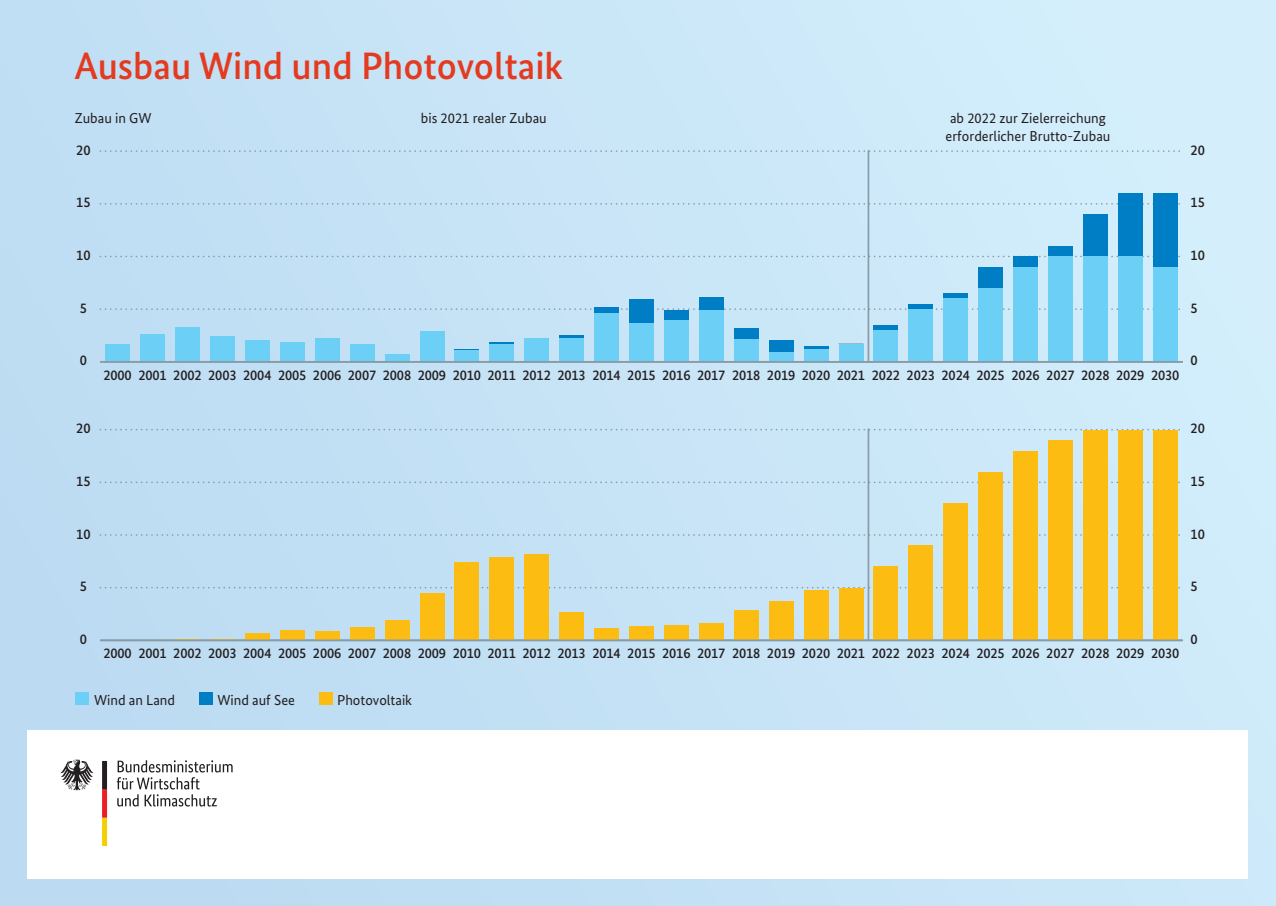
<style>
.page{position:relative;width:1276px;height:906px;background:#c7e4f6}
.page>*{position:absolute;margin:0;border:0;box-sizing:border-box;transform-origin:0 0}
.t1{font:500 38.25px "Bundes Sans";color:#e43b20}
.t2{font:500 14.4px "Bundes Sans";letter-spacing:-.01em;color:#231f20}
.t3{font:14.4px/17.3px "Bundes Sans";color:#231f20;text-align:center}
</style>
<div class="page">
<div style="left:28px;top:729px;width:1220px;height:149px;background:#fff"></div>
<svg style="left:117px;top:760px;width:116px;height:46px"></svg>
<svg style="left:60px;top:759px;width:33px;height:31px"></svg>
<svg style="left:102px;top:761px;width:5px;height:85px"></svg>
<div style="left:199px;top:692px;width:13px;height:12px;background:#007ec5"></div>
<div style="left:76px;top:692px;width:13px;height:12px;background:#6bcff6"></div>
<div style="left:319px;top:692px;width:13px;height:12px;background:#fdbc12"></div>
<svg style="left:100px;top:308px;width:1082px;height:2px"></svg>
<svg style="left:100px;top:256px;width:1082px;height:1px"></svg>
<svg style="left:100px;top:203px;width:1082px;height:2px"></svg>
<svg style="left:100px;top:150px;width:1082px;height:2px"></svg>
<svg style="left:455px;top:349px;width:24px;height:1px"></svg>
<svg style="left:490px;top:343px;width:24px;height:1px"></svg>
<svg style="left:524px;top:338px;width:25px;height:1px"></svg>
<hr style="left:559px;top:335px;width:25px;height:3px;background:#007ec5">
<div style="left:594px;top:308px;width:25px;height:5px;background:#007ec5"></div>
<div style="left:629px;top:299px;width:24px;height:24px;background:#007ec5"></div>
<div style="left:664px;top:311px;width:24px;height:9px;background:#007ec5"></div>
<div style="left:699px;top:297px;width:24px;height:13px;background:#007ec5"></div>
<div style="left:734px;top:329px;width:24px;height:10px;background:#007ec5"></div>
<div style="left:769px;top:340px;width:24px;height:13px;background:#007ec5"></div>
<hr style="left:804px;top:346px;width:24px;height:3px;background:#007ec5">
<div style="left:873px;top:325px;width:25px;height:5px;background:#007ec5"></div>
<div style="left:908px;top:304px;width:25px;height:5px;background:#007ec5"></div>
<div style="left:943px;top:293px;width:25px;height:6px;background:#007ec5"></div>
<div style="left:978px;top:267px;width:25px;height:21px;background:#007ec5"></div>
<div style="left:1013px;top:256px;width:24px;height:11px;background:#007ec5"></div>
<div style="left:1048px;top:246px;width:24px;height:10px;background:#007ec5"></div>
<div style="left:1083px;top:214px;width:24px;height:42px;background:#007ec5"></div>
<div style="left:1118px;top:193px;width:24px;height:63px;background:#007ec5"></div>
<div style="left:1153px;top:193px;width:24px;height:74px;background:#007ec5"></div>
<div style="left:106px;top:344px;width:24px;height:18px;background:#6bcff6"></div>
<div style="left:141px;top:334px;width:24px;height:28px;background:#6bcff6"></div>
<div style="left:175px;top:328px;width:25px;height:34px;background:#6bcff6"></div>
<div style="left:210px;top:336px;width:25px;height:26px;background:#6bcff6"></div>
<div style="left:245px;top:340px;width:25px;height:22px;background:#6bcff6"></div>
<div style="left:280px;top:342px;width:24px;height:20px;background:#6bcff6"></div>
<div style="left:315px;top:338px;width:24px;height:24px;background:#6bcff6"></div>
<div style="left:350px;top:344px;width:24px;height:18px;background:#6bcff6"></div>
<div style="left:385px;top:355px;width:24px;height:7px;background:#6bcff6"></div>
<div style="left:420px;top:331px;width:24px;height:31px;background:#6bcff6"></div>
<div style="left:455px;top:350px;width:24px;height:12px;background:#6bcff6"></div>
<div style="left:490px;top:344px;width:24px;height:18px;background:#6bcff6"></div>
<div style="left:524px;top:339px;width:25px;height:23px;background:#6bcff6"></div>
<div style="left:559px;top:338px;width:25px;height:24px;background:#6bcff6"></div>
<div style="left:594px;top:313px;width:25px;height:49px;background:#6bcff6"></div>
<div style="left:629px;top:323px;width:24px;height:39px;background:#6bcff6"></div>
<div style="left:664px;top:320px;width:24px;height:42px;background:#6bcff6"></div>
<div style="left:699px;top:310px;width:24px;height:52px;background:#6bcff6"></div>
<div style="left:734px;top:339px;width:24px;height:23px;background:#6bcff6"></div>
<div style="left:769px;top:353px;width:24px;height:9px;background:#6bcff6"></div>
<div style="left:804px;top:349px;width:24px;height:13px;background:#6bcff6"></div>
<div style="left:839px;top:344px;width:24px;height:18px;background:#6bcff6"></div>
<div style="left:873px;top:330px;width:25px;height:32px;background:#6bcff6"></div>
<div style="left:908px;top:309px;width:25px;height:53px;background:#6bcff6"></div>
<div style="left:943px;top:299px;width:25px;height:63px;background:#6bcff6"></div>
<div style="left:978px;top:288px;width:25px;height:74px;background:#6bcff6"></div>
<div style="left:1013px;top:267px;width:24px;height:95px;background:#6bcff6"></div>
<div style="left:1048px;top:256px;width:24px;height:106px;background:#6bcff6"></div>
<div style="left:1083px;top:256px;width:24px;height:106px;background:#6bcff6"></div>
<div style="left:1118px;top:256px;width:24px;height:106px;background:#6bcff6"></div>
<div style="left:1153px;top:267px;width:24px;height:95px;background:#6bcff6"></div>
<svg style="left:100px;top:587px;width:1080px;height:1px"></svg>
<svg style="left:100px;top:534px;width:1080px;height:2px"></svg>
<svg style="left:100px;top:481px;width:1080px;height:2px"></svg>
<svg style="left:100px;top:429px;width:1080px;height:1px"></svg>
<div style="left:245px;top:633px;width:25px;height:7px;background:#fdbc12"></div>
<div style="left:280px;top:630px;width:24px;height:10px;background:#fdbc12"></div>
<div style="left:315px;top:631px;width:24px;height:9px;background:#fdbc12"></div>
<div style="left:350px;top:627px;width:24px;height:13px;background:#fdbc12"></div>
<div style="left:385px;top:620px;width:24px;height:20px;background:#fdbc12"></div>
<div style="left:420px;top:593px;width:24px;height:47px;background:#fdbc12"></div>
<div style="left:455px;top:562px;width:24px;height:78px;background:#fdbc12"></div>
<div style="left:490px;top:557px;width:24px;height:83px;background:#fdbc12"></div>
<div style="left:524px;top:554px;width:25px;height:86px;background:#fdbc12"></div>
<div style="left:559px;top:612px;width:25px;height:28px;background:#fdbc12"></div>
<div style="left:594px;top:628px;width:25px;height:12px;background:#fdbc12"></div>
<div style="left:629px;top:626px;width:24px;height:14px;background:#fdbc12"></div>
<div style="left:664px;top:625px;width:24px;height:15px;background:#fdbc12"></div>
<div style="left:699px;top:623px;width:24px;height:17px;background:#fdbc12"></div>
<div style="left:734px;top:610px;width:24px;height:30px;background:#fdbc12"></div>
<div style="left:769px;top:601px;width:24px;height:39px;background:#fdbc12"></div>
<div style="left:804px;top:589px;width:24px;height:51px;background:#fdbc12"></div>
<div style="left:839px;top:587px;width:24px;height:53px;background:#fdbc12"></div>
<div style="left:873px;top:566px;width:25px;height:74px;background:#fdbc12"></div>
<div style="left:908px;top:545px;width:25px;height:95px;background:#fdbc12"></div>
<div style="left:943px;top:503px;width:25px;height:137px;background:#fdbc12"></div>
<div style="left:978px;top:472px;width:25px;height:168px;background:#fdbc12"></div>
<div style="left:1013px;top:451px;width:24px;height:189px;background:#fdbc12"></div>
<div style="left:1048px;top:440px;width:24px;height:200px;background:#fdbc12"></div>
<div style="left:1083px;top:430px;width:24px;height:210px;background:#fdbc12"></div>
<div style="left:1118px;top:430px;width:24px;height:210px;background:#fdbc12"></div>
<div style="left:1153px;top:430px;width:24px;height:210px;background:#fdbc12"></div>
<hr style="left:100px;top:361px;width:1082px;height:2px;background:#889ba6">
<hr style="left:100px;top:639px;width:1082px;height:2px;background:#889ba6">
<hr style="left:867px;top:151px;width:2px;height:211px;background:#889ba6">
<hr style="left:867px;top:429px;width:2px;height:211px;background:#889ba6">
<h1 class="t1" style="left:74px;top:44px;width:490px">Ausbau Wind und Photovoltaik</h1>
<p class="t3" style="left:75px;top:110px;width:78px">Zubau in GW</p>
<p class="t2" style="left:76px;top:141px;width:16px">20</p>
<p class="t3" style="left:421px;top:110px;width:127px">bis 2021 realer Zubau</p>
<p class="t3" style="left:945px;top:110px;width:166px">ab 2022 zur Zielerreichung erforderlicher Brutto-Zubau</p>
<p class="t2" style="left:1190px;top:141px;width:16px">20</p>
<p class="t2" style="left:76px;top:194px;width:16px">15</p>
<p class="t2" style="left:76px;top:247px;width:16px">10</p>
<p class="t2" style="left:1190px;top:194px;width:16px">15</p>
<p class="t2" style="left:1190px;top:247px;width:16px">10</p>
<p class="t2" style="left:80px;top:299px;width:9px">5</p>
<p class="t2" style="left:80px;top:352px;width:9px">0</p>
<p class="t2" style="left:1190px;top:299px;width:9px">5</p>
<p class="t2" style="left:103px;top:367px;width:1077px">2000 2001 2002 2003 2004 2005 2006 2007 2008 2009 2010 2011 2012 2013 2014 2015 2016 2017 2018 2019 2020 2021 2022 2023 2024 2025 2026 2027 2028 2029 2030</p>
<p class="t2" style="left:1190px;top:352px;width:9px">0</p>
<p class="t2" style="left:76px;top:420px;width:16px">20</p>
<p class="t2" style="left:1190px;top:420px;width:16px">20</p>
<p class="t2" style="left:76px;top:473px;width:16px">15</p>
<p class="t2" style="left:1190px;top:473px;width:16px">15</p>
<p class="t2" style="left:76px;top:525px;width:16px">10</p>
<p class="t2" style="left:1190px;top:525px;width:16px">10</p>
<p class="t2" style="left:80px;top:578px;width:9px">5</p>
<p class="t2" style="left:1190px;top:578px;width:9px">5</p>
<p class="t2" style="left:80px;top:630px;width:9px">0</p>
<p class="t2" style="left:103px;top:645px;width:1077px">2000 2001 2002 2003 2004 2005 2006 2007 2008 2009 2010 2011 2012 2013 2014 2015 2016 2017 2018 2019 2020 2021 2022 2023 2024 2025 2026 2027 2028 2029 2030</p>
<p class="t2" style="left:1190px;top:630px;width:9px">0</p>
<p class="t3" style="left:94px;top:691px;width:83px">Wind an Land</p>
<p class="t3" style="left:217px;top:691px;width:79px">Wind auf See</p>
<p class="t3" style="left:337px;top:691px;width:77px">Photovoltaik</p>
</div>
